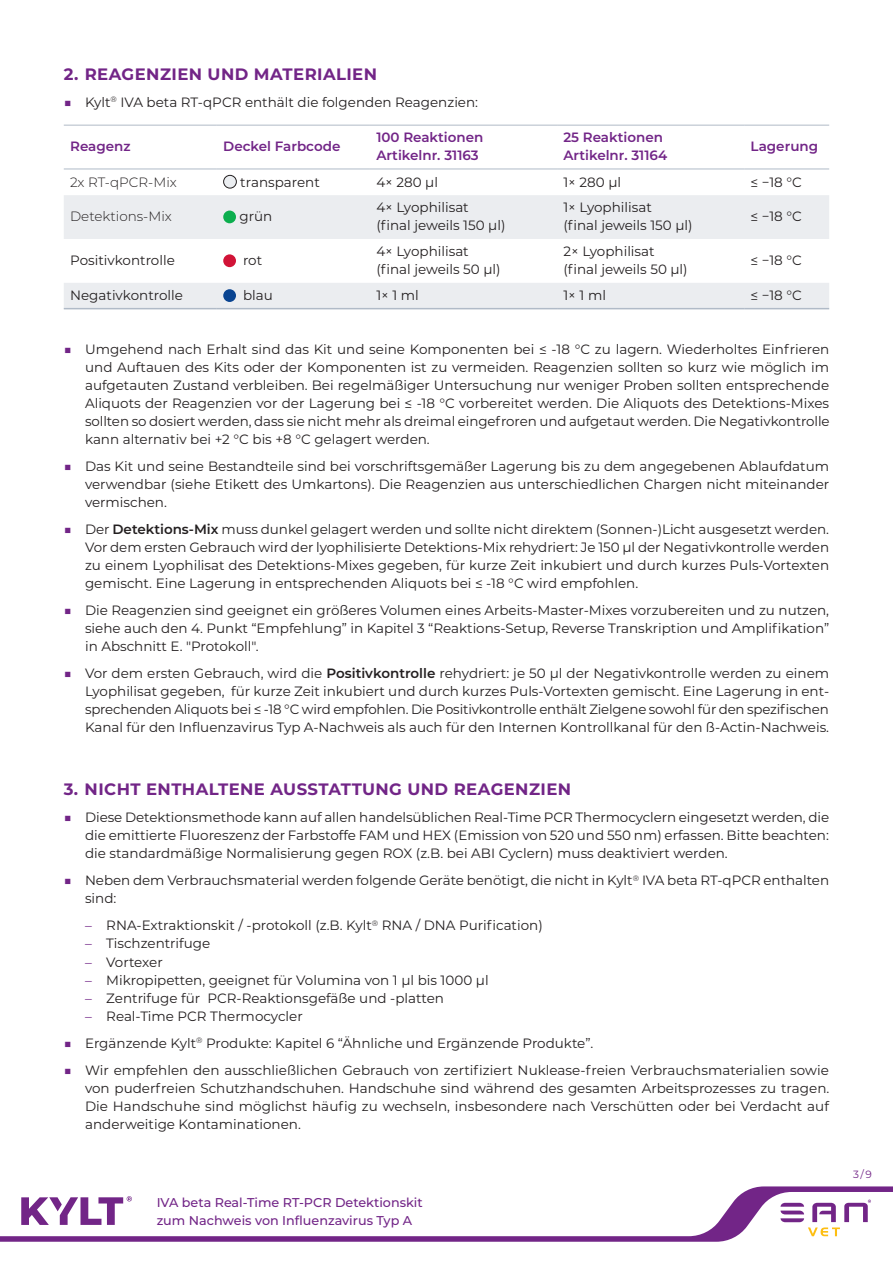
<style>
.page{position:relative;width:893px;height:1263px;background:#fff}
.page>*{position:absolute;margin:0;border:0;box-sizing:border-box;transform-origin:0 0}
.t1{font:700 16.5px "Montserrat";letter-spacing:.025em;color:#722587}
.Tabelle_Normal{font:13.5px/18px "Montserrat";color:#231f20;text-align:justify}
.Tabelle_Kopfzeile_lila_Schrift{font:600 13.5px "Montserrat";color:#722587}
.Kylt_Tabelleninhalt{font:300 13.5px "Montserrat";color:#231f20}
.Tabelle_Kopfzeile{font:600 13.5px "Montserrat";color:#722587}
.t2{font:500 12.75px/18px "Montserrat";color:#722587}
.t3{font:10.5px "Montserrat";color:#722587}
.s1{color:#722587}
.s2{font-weight:600}
</style>
<div class="page">
<svg style="left:0;top:1186px;width:893px;height:56px"></svg>
<svg style="left:21px;top:1196px;width:111px;height:29px"></svg>
<svg style="left:780px;top:1199px;width:91px;height:37px"></svg>
<svg style="left:64px;top:195px;width:765px;height:113px;fill:#ebedf0"></svg>
<hr style="left:64px;top:308px;width:153px;height:1px;background:#b0bac7">
<hr style="left:217px;top:308px;width:153px;height:1px;background:#b0bac7">
<hr style="left:370px;top:308px;width:187px;height:1px;background:#b0bac7">
<hr style="left:557px;top:308px;width:187px;height:1px;background:#b0bac7">
<hr style="left:744px;top:308px;width:85px;height:1px;background:#b0bac7">
<hr style="left:64px;top:125px;width:153px;height:1px;background:#b0bac7">
<hr style="left:217px;top:125px;width:153px;height:1px;background:#b0bac7">
<hr style="left:370px;top:125px;width:187px;height:1px;background:#b0bac7">
<hr style="left:557px;top:125px;width:187px;height:1px;background:#b0bac7">
<hr style="left:744px;top:125px;width:85px;height:1px;background:#b0bac7">
<hr style="left:64px;top:169px;width:153px;height:1px;background:#b0bac7">
<hr style="left:217px;top:169px;width:153px;height:1px;background:#b0bac7">
<hr style="left:370px;top:169px;width:187px;height:1px;background:#b0bac7">
<hr style="left:557px;top:169px;width:187px;height:1px;background:#b0bac7">
<hr style="left:744px;top:169px;width:85px;height:1px;background:#b0bac7">
<div style="left:224px;top:175px;width:12px;height:13px;background:#ebeef1;border-radius:50%"></div>
<div style="left:223px;top:175px;width:14px;height:13px;border:1px solid #231f20;border-radius:50%"></div>
<div style="left:223px;top:211px;width:13px;height:12px;background:#0cae4e;border-radius:50%"></div>
<div style="left:223px;top:254px;width:13px;height:13px;background:#d11337;border-radius:50%"></div>
<div style="left:223px;top:289px;width:13px;height:13px;background:#094491;border-radius:50%"></div>
<p class="t1" style="left:64px;top:62px;width:315px">2. REAGENZIEN UND MATERIALIEN</p>
<p class="Tabelle_Normal" style="left:64px;top:92px;width:416px"><span class="s1">■</span> Kylt<sup>®</sup> IVA beta RT-qPCR enthält die folgenden Reagenzien:</p>
<p class="Tabelle_Kopfzeile" style="left:70px;top:137px;width:62px">Reagenz</p>
<p class="Tabelle_Kopfzeile_lila_Schrift" style="left:223px;top:137px;width:119px">Deckel Farbcode</p>
<p class="Tabelle_Kopfzeile_lila_Schrift" style="left:376px;top:128px;width:109px">100 Reaktionen</p>
<p class="Tabelle_Kopfzeile_lila_Schrift" style="left:376px;top:146px;width:104px">Artikelnr. 31163</p>
<p class="Tabelle_Kopfzeile_lila_Schrift" style="left:563px;top:128px;width:101px">25 Reaktionen</p>
<p class="Tabelle_Kopfzeile_lila_Schrift" style="left:563px;top:146px;width:105px">Artikelnr. 31164</p>
<p class="Tabelle_Kopfzeile_lila_Schrift" style="left:750px;top:137px;width:69px">Lagerung</p>
<p class="Kylt_Tabelleninhalt" style="left:70px;top:173px;width:108px">2x RT-qPCR-Mix</p>
<p class="Tabelle_Normal" style="left:240px;top:172px;width:81px">transparent</p>
<p class="Tabelle_Normal" style="left:376px;top:172px;width:63px">4× 280 µl</p>
<p class="Tabelle_Normal" style="left:563px;top:172px;width:59px">1× 280 µl</p>
<p class="Tabelle_Normal" style="left:750px;top:172px;width:53px">≤ −18 °C</p>
<p class="Kylt_Tabelleninhalt" style="left:70px;top:208px;width:103px">Detektions-Mix</p>
<p class="Tabelle_Normal" style="left:240px;top:207px;width:34px">grün</p>
<p class="Tabelle_Normal" style="left:376px;top:198px;width:131px">4× Lyophilisat (final jeweils 150 µl)</p>
<p class="Tabelle_Normal" style="left:563px;top:198px;width:131px">1× Lyophilisat<br>(final jeweils 150 µl)</p>
<p class="Tabelle_Normal" style="left:750px;top:207px;width:53px">≤ −18 °C</p>
<p class="Tabelle_Normal" style="left:70px;top:251px;width:106px">Positivkontrolle</p>
<p class="Tabelle_Normal" style="left:243px;top:251px;width:21px">rot</p>
<p class="Tabelle_Normal" style="left:376px;top:242px;width:126px">4× Lyophilisat (final jeweils 50 µl)</p>
<p class="Tabelle_Normal" style="left:563px;top:242px;width:126px">2× Lyophilisat (final jeweils 50 µl)</p>
<p class="Tabelle_Normal" style="left:750px;top:251px;width:53px">≤ −18 °C</p>
<p class="Tabelle_Normal" style="left:70px;top:286px;width:114px">Negativkontrolle</p>
<p class="Tabelle_Normal" style="left:243px;top:286px;width:31px">blau</p>
<p class="Tabelle_Normal" style="left:376px;top:286px;width:44px">1× 1 ml</p>
<p class="Tabelle_Normal" style="left:563px;top:286px;width:44px">1× 1 ml</p>
<p class="Tabelle_Normal" style="left:750px;top:286px;width:53px">≤ −18 °C</p>
<p class="Tabelle_Normal" style="left:85px;top:340px;width:746px;text-indent:-21px"><span class="s1">■</span> Umgehend nach Erhalt sind das Kit und seine Komponenten bei ≤ -18 °C zu lagern. Wiederholtes Einfrieren und Auftauen des Kits oder der Komponenten ist zu vermeiden. Reagenzien sollten so kurz wie möglich im aufgetauten Zustand verbleiben. Bei regelmäßiger Untersuchung nur weniger Proben sollten entsprechende Aliquots der Reagenzien vor der Lagerung bei ≤ -18 °C vorbereitet werden. Die Aliquots des Detektions-Mixes sollten so dosiert werden, dass sie nicht mehr als dreimal eingefroren und aufgetaut werden. Die Negativkontrolle kann alternativ bei +2 °C bis +8 °C gelagert werden.</p>
<p class="Tabelle_Normal" style="left:85px;top:457px;width:746px;text-indent:-21px"><span class="s1">■</span> Das Kit und seine Bestandteile sind bei vorschriftsgemäßer Lagerung bis zu dem angegebenen Ablaufdatum verwendbar (siehe Etikett des Umkartons). Die Reagenzien aus unterschiedlichen Chargen nicht miteinander vermischen.</p>
<p class="Tabelle_Normal" style="left:85px;top:520px;width:746px;text-indent:-21px"><span class="s1">■</span> Der <span class="s2">Detektions-Mix</span> muss dunkel gelagert werden und sollte nicht direktem (Sonnen-)Licht ausgesetzt werden.<br>Vor dem ersten Gebrauch wird der lyophilisierte Detektions-Mix rehydriert: Je 150 µl der Negativkontrolle werden zu einem Lyophilisat des Detektions-Mixes gegeben, für kurze Zeit inkubiert und durch kurzes Puls-Vortexten gemischt. Eine Lagerung in entsprechenden Aliquots bei ≤ -18 °C wird empfohlen.</p>
<p class="Tabelle_Normal" style="left:85px;top:601px;width:746px;text-indent:-21px"><span class="s1">■</span> Die Reagenzien sind geeignet ein größeres Volumen eines Arbeits-Master-Mixes vorzubereiten und zu nutzen, siehe auch den 4. Punkt “Empfehlung” in Kapitel 3 “Reaktions-Setup, Reverse Transkription und Amplifikation” in Abschnitt E. "Protokoll".</p>
<p class="Tabelle_Normal" style="left:85px;top:664px;width:746px;text-indent:-21px"><span class="s1">■</span> Vor dem ersten Gebrauch, wird die <span class="s2">Positivkontrolle</span> rehydriert: je 50 μl der Negativkontrolle werden zu einem Lyophilisat gegeben, für kurze Zeit inkubiert und durch kurzes Puls-Vortexten gemischt. Eine Lagerung in ent&shy;sprechenden Aliquots bei ≤ -18 °C wird empfohlen. Die Positivkontrolle enthält Zielgene sowohl für den spezifischen Kanal für den Influenzavirus Typ A-Nachweis als auch für den Internen Kontrollkanal für den ß-Actin-Nachweis.</p>
<p class="t1" style="left:64px;top:778px;width:509px">3. NICHT ENTHALTENE AUSSTATTUNG UND REAGENZIEN</p>
<p class="Tabelle_Normal" style="left:85px;top:808px;width:746px;text-indent:-21px"><span class="s1">■</span> Diese Detektionsmethode kann auf allen handelsüblichen Real-Time PCR Thermocyclern eingesetzt werden, die die emittierte Fluoreszenz der Farbstoffe FAM und HEX (Emission von 520 und 550 nm) erfassen. Bitte beachten: die standardmäßige Normalisierung gegen ROX (z.B. bei ABI Cyclern) muss deaktiviert werden.</p>
<p class="Tabelle_Normal" style="left:85px;top:871px;width:746px;text-indent:-21px"><span class="s1">■</span> Neben dem Verbrauchsmaterial werden folgende Geräte benötigt, die nicht in Kylt<sup>®</sup> IVA beta RT-qPCR enthalten sind:</p>
<p class="Tabelle_Normal" style="left:85px;top:916px;width:459px"><span class="s1">–</span> RNA-Extraktionskit / -protokoll (z.B. Kylt<sup>®</sup> RNA / DNA Purification)</p>
<p class="Tabelle_Normal" style="left:85px;top:934px;width:127px"><span class="s1">–</span> Tischzentrifuge</p>
<p class="Tabelle_Normal" style="left:85px;top:952px;width:79px"><span class="s1">–</span> Vortexer</p>
<p class="Tabelle_Normal" style="left:85px;top:970px;width:405px"><span class="s1">–</span> Mikropipetten, geeignet für Volumina von 1 µl bis 1000 µl</p>
<p class="Tabelle_Normal" style="left:85px;top:988px;width:360px"><span class="s1">–</span> Zentrifuge für PCR-Reaktionsgefäße und -platten</p>
<p class="Tabelle_Normal" style="left:85px;top:1006px;width:219px"><span class="s1">–</span> Real-Time PCR Thermocycler</p>
<p class="Tabelle_Normal" style="left:64px;top:1033px;width:531px"><span class="s1">■</span> Ergänzende Kylt<sup>®</sup> Produkte: Kapitel 6 “Ähnliche und Ergänzende Produkte”.</p>
<p class="Tabelle_Normal" style="left:85px;top:1060px;width:746px;text-indent:-21px"><span class="s1">■</span> Wir empfehlen den ausschließlichen Gebrauch von zertifiziert Nuklease-freien Verbrauchsmaterialien sowie von puderfreien Schutzhandschuhen. Handschuhe sind während des gesamten Arbeitsprozesses zu tragen.<br>Die Handschuhe sind möglichst häufig zu wechseln, insbesondere nach Verschütten oder bei Verdacht auf anderweitige Kontaminationen.</p>
<p class="t2" style="left:157px;top:1193px;width:268px">IVA beta Real-Time RT-PCR Detektionskit zum Nachweis von Influenzavirus Typ A</p>
<p class="t3" style="left:853px;top:1167px;width:20px">3 / 9</p>
</div>
